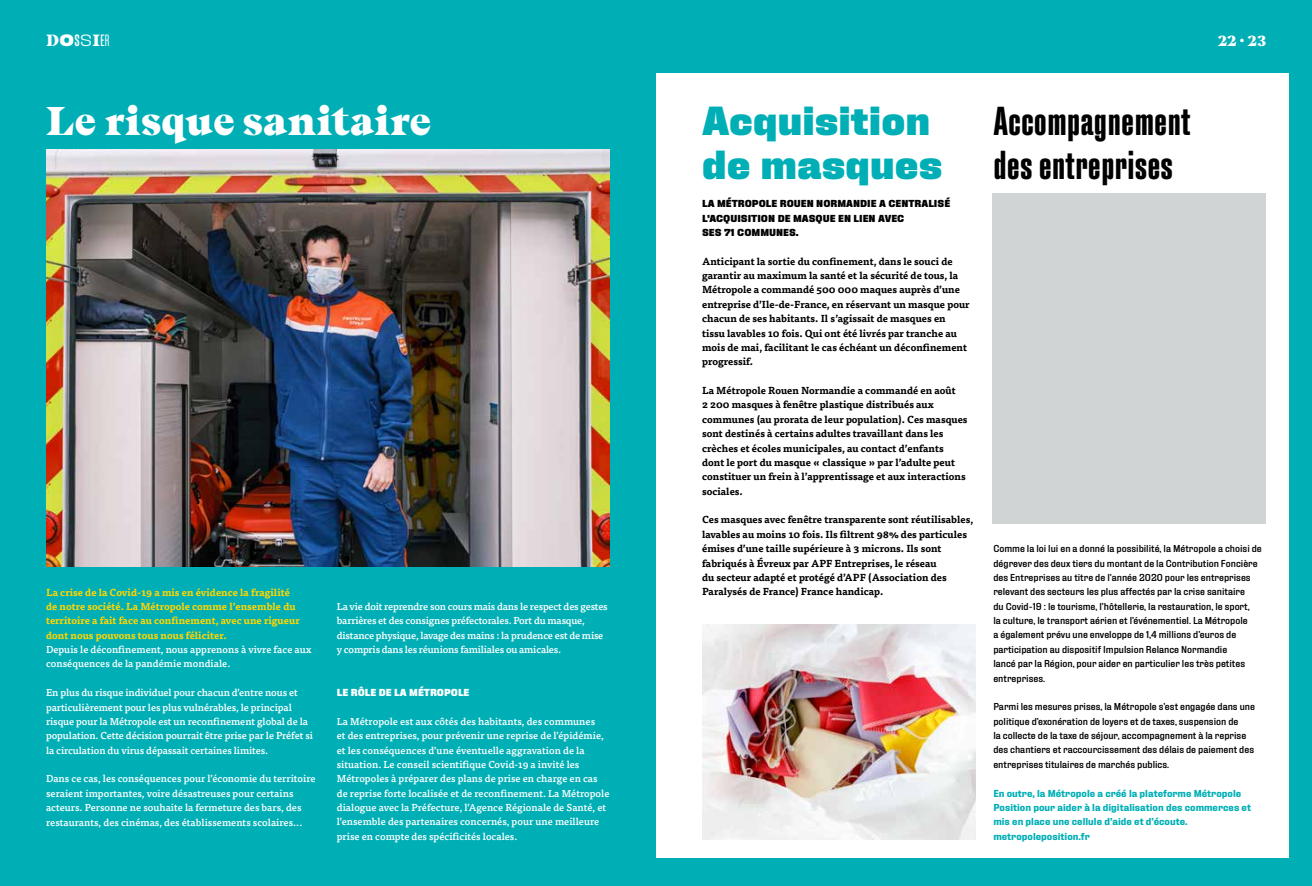
<style>
.page{position:relative;width:1312px;height:886px;background:#fff}
.page>*{position:absolute;margin:0;border:0;box-sizing:border-box;transform-origin:0 0}
.t1{font:600 condensed 40px/43.1px "Fixture";color:#000}
.t2{font:900 40px/43.1px "Fixture";color:#00afb6}
.t3{font:900 40px "Beirut Display";color:#fff}
.t4{font:900 16.25px "Beirut Display Trial";color:#fff}
.t5{font:900 15px "Beirut Display Trial";color:#fff}
.t6{font:500 10px/14.4px "Tisa OT";color:#fff}
.t7{font:700 10px/14.4px "Tisa OT";color:#000}
.t8{font:500 10px/14.4px "Fixture";color:#000}
.t9{font:500 10px/14.4px "Tisa OT";letter-spacing:-.02em;color:#fff}
.t10{font:700 10px/14.4px "Tisa OT";color:#ffd500}
.t11{font:700 10px/14.4px "Fixture";color:#00afb6}
.t12{font:900 10px/14.4px "Fixture";color:#000}
.t13{font:900 10px "Fixture";color:#fff}
.s1{font-family:"Fixture";font-stretch:expanded}
.s2{font-family:"Fixture";font-weight:500;font-stretch:condensed}
.s3{font-family:"Fixture";font-weight:300;font-stretch:expanded}
.s4{font-family:"Fixture";font-weight:400;font-stretch:condensed}
.s5{font-family:"Fixture";font-weight:300;font-stretch:condensed}
</style>
<div class="page">
<div style="left:0;top:0;width:1311px;height:886px;background:#00afb6"></div>
<div style="left:22px;top:73px;width:1266px;height:784px;background:#fff"></div>
<div style="left:0;top:53px;width:656px;height:833px;background:#00afb6"></div>
<img style="left:46px;top:150px;width:563px;height:417px">
<img style="left:702px;top:624px;width:272px;height:216px">
<div style="left:992px;top:193px;width:273px;height:331px;background:#d1d4d4"></div>
<h2 class="t4" style="left:46px;top:34px;width:65px">D<span class="s1">O</span><span class="s2">S</span><span class="s3">S</span>I<span class="s4">E</span><span class="s5">R</span></h2>
<h1 class="t3" style="left:46px;top:89px;width:387px">Le risque sanitaire</h1>
<p class="t10" style="left:46px;top:585px;width:255px">La crise de la Covid-19 a mis en évidence la fragilité de notre société. La Métropole comme l’ensemble du territoire a fait face au confinement, avec une rigueur dont nous pouvons tous nous féliciter.</p>
<p class="t6" style="left:46px;top:642px;width:267px">Depuis le déconfinement, nous apprenons à vivre face aux conséquences de la pandémie mondiale.</p>
<p class="t6" style="left:46px;top:686px;width:268px">En plus du risque individuel pour chacun d’entre nous et particulièrement pour les plus vulnérables, le principal risque pour la Métropole est un reconfinement global de la population. Cette décision pourrait être prise par le Préfet si la circulation du virus dépassait certaines limites.</p>
<p class="t6" style="left:46px;top:772px;width:271px">Dans ce cas, les conséquences pour l’économie du territoire seraient importantes, voire désastreuses pour certains acteurs. Personne ne souhaite la fermeture des bars, des restaurants, des cinémas, des établissements scolaires...</p>
<p class="t9" style="left:337px;top:599px;width:272px">La vie doit reprendre son cours mais dans le respect des gestes barrières et des consignes préfectorales. Port du masque, distance physique, lavage des mains : la prudence est de mise y compris dans les réunions familiales ou amicales.</p>
<p class="t13" style="left:337px;top:686px;width:134px">LE RÔLE DE LA MÉTROPOLE</p>
<p class="t6" style="left:337px;top:714px;width:274px">La Métropole est aux côtés des habitants, des communes<br>et des entreprises, pour prévenir une reprise de l’épidémie, et les conséquences d’une éventuelle aggravation de la situation. Le conseil scientifique Covid-19 a invité les Métropoles à préparer des plans de prise en charge en cas de reprise forte localisée et de reconfinement. La Métropole dialogue avec la Préfecture, l’Agence Régionale de Santé, et l’ensemble des partenaires concernés, pour une meilleure prise en compte des spécificités locales.</p>
<h1 class="t2" style="left:702px;top:100px;width:242px">Acquisition de masques</h1>
<h1 class="t1" style="left:993px;top:100px;width:199px">Accompagnement des entreprises</h1>
<h3 class="t5" style="left:1217px;top:35px;width:50px">22 . 23</h3>
<p class="t12" style="left:702px;top:197px;width:249px">LA MÉTROPOLE ROUEN NORMANDIE A CENTRALISÉ<br>L’ACQUISITION DE MASQUE EN LIEN AVEC<br>SES 71 COMMUNES.</p>
<p class="t7" style="left:702px;top:254px;width:269px">Anticipant la sortie du confinement, dans le souci de garantir au maximum la santé et la sécurité de tous, la Métropole a commandé 500 000 maques auprès d’une entreprise d’Ile-de-France, en réservant un masque pour chacun de ses habitants. Il s’agissait de masques en tissu lavables 10 fois. Qui ont été livrés par tranche au mois de mai, facilitant le cas échéant un déconfinement progressif.</p>
<p class="t7" style="left:702px;top:384px;width:267px">La Métropole Rouen Normandie a commandé en août<br>2 200 masques à fenêtre plastique distribués aux communes (au prorata de leur population). Ces masques sont destinés à certains adultes travaillant dans les crèches et écoles municipales, au contact d’enfants dont le port du masque « classique » par l’adulte peut constituer un frein à l’apprentissage et aux interactions sociales.</p>
<p class="t7" style="left:702px;top:513px;width:273px">Ces masques avec fenêtre transparente sont réutilisables, lavables au moins 10 fois. Ils filtrent 98% des particules émises d’une taille supérieure à 3 microns. Ils sont fabriqués à Évreux par APF Entreprises, le réseau<br>du secteur adapté et protégé d’APF (Association des Paralysés de France) France handicap.</p>
<p class="t8" style="left:993px;top:541px;width:270px">Comme la loi lui en a donné la possibilité, la Métropole a choisi de dégrever des deux tiers du montant de la Contribution Foncière des Entreprises au titre de l’année 2020 pour les entreprises relevant des secteurs les plus affectés par la crise sanitaire<br>du Covid-19 : le tourisme, l’hôtellerie, la restauration, le sport,<br>la culture, le transport aérien et l’événementiel. La Métropole<br>a également prévu une enveloppe de 1,4 millions d’euros de participation au dispositif Impulsion Relance Normandie<br>lancé par la Région, pour aider en particulier les très petites entreprises.</p>
<p class="t8" style="left:993px;top:699px;width:263px">Parmi les mesures prises, la Métropole s’est engagée dans une politique d’exonération de loyers et de taxes, suspension de<br>la collecte de la taxe de séjour, accompagnement à la reprise des chantiers et raccourcissement des délais de paiement des entreprises titulaires de marchés publics.</p>
<p class="t11" style="left:993px;top:786px;width:259px">En outre, la Métropole a créé la plateforme Métropole Position pour aider à la digitalisation des commerces et mis en place une cellule d’aide et d’écoute. metropoleposition.fr</p>
</div>
